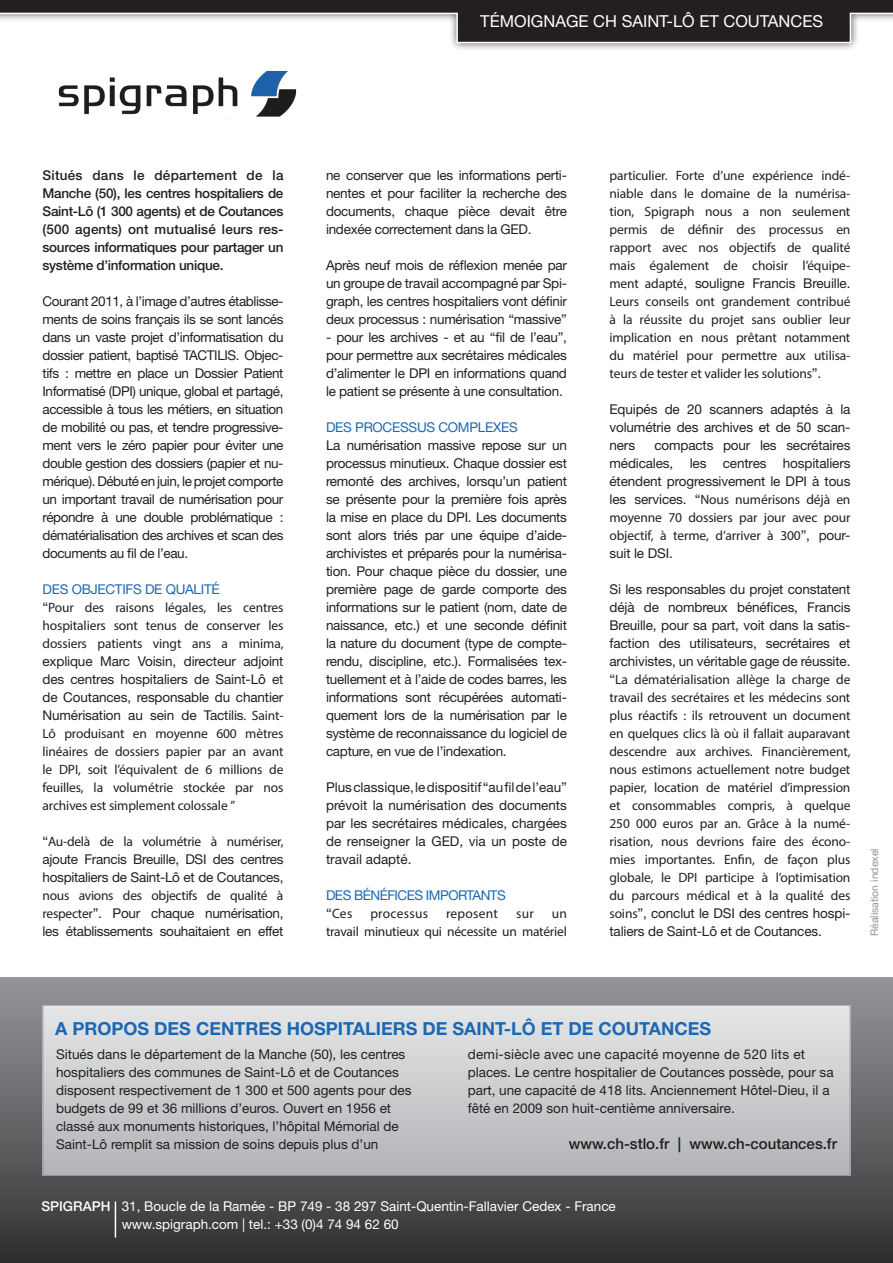
<style>
.page{position:relative;width:893px;height:1263px;background:#fff}
.page>*{position:absolute;margin:0;border:0;box-sizing:border-box;transform-origin:0 0}
.t1{font:700 18px "Helvetica Neue LT Std";color:#1b68b4}
.t2{font:16.5px "Helvetica Neue LT Std";color:#fff}
.t3{font:500 15px "Helvetica Neue LT Std";color:#231f20}
.t4{font:13.5px/18px "Helvetica Neue LT Std";color:#231f20;text-align:justify}
.t5{font:13.5px/18px "Myriad Pro";letter-spacing:-.01em;color:#231f20;text-align:justify}
.t6{font:500 13.5px/18px "Helvetica Neue LT Std";letter-spacing:-.02em;color:#231f20;text-align:justify}
.t7{font:13.5px/18px "Helvetica Neue LT Std";color:#fff}
.t8{font:13.5px "Helvetica Neue LT Std";letter-spacing:-.02em;color:#1b68b4}
.t9{font:13.5px "Helvetica Neue LT Std";letter-spacing:-.04em;color:#1b68b4}
.t10{font:13.5px "Myriad Pro";letter-spacing:.02em;color:#231f20}
.t11{font:10.5px "Helvetica Neue LT Std";color:#939598}
.s1{font-family:"Helvetica Neue LT Std"}
.s2{font-family:"Myriad Pro"}
.s3{font-weight:500}
</style>
<div class="page">
<div style="left:0;top:977px;width:893px;height:286px;background:linear-gradient(to bottom,#989b9e,#333233)"></div>
<div style="left:43px;top:1005px;width:807px;height:170px;background:linear-gradient(to bottom,#e6e7e8,#b3b4b7)"></div>
<div style="left:43px;top:1005px;width:807px;height:171px;border:1px solid #939598"></div>
<hr style="left:115px;top:1201px;width:1px;height:36px;background:#fff">
<div style="left:0;top:0;width:893px;height:51px;background:#231f20;opacity:.75"></div>
<svg style="left:0;top:0;width:893px;height:44px"></svg>
<img style="left:58px;top:70px;width:239px;height:47px">
<p class="t2" style="left:480px;top:11px;width:344px">TÉMOIGNAGE CH SAINT-LÔ ET COUTANCES</p>
<p class="t6" style="left:43px;top:166px;width:242px">Situés dans le département de la Manche (50), les centres hospitaliers de Saint-Lô (1 300 agents) et de Coutances (500 agents) ont mutualisé leurs res&shy;sources informatiques pour partager un système d’information unique.</p>
<p class="t4" style="left:43px;top:292px;width:242px">Courant 2011, à l’image d’autres établisse&shy;ments de soins français ils se sont lancés dans un vaste projet d’informatisation du dossier patient, baptisé TACTILIS. Objec&shy;tifs : mettre en place un Dossier Patient Informatisé (DPI) unique, global et partagé, accessible à tous les métiers, en situation de mobilité ou pas, et tendre progressive&shy;ment vers le zéro papier pour éviter une double gestion des dossiers (papier et nu&shy;mérique). Débuté en juin, le projet comporte un important travail de numérisation pour répondre à une double problématique : dématérialisation des archives et scan des documents au fil de l’eau.</p>
<p class="t8" style="left:43px;top:581px;width:179px">DES OBJECTIFS DE QUALITÉ</p>
<p class="t5" style="left:43px;top:598px;width:242px"><span class="s1">“</span>Pour des raisons légales, les centres hospitaliers sont tenus de conserver les dossiers patients vingt ans a minima, <span class="s1">explique Marc Voisin, directeur adjoint des centres hospitaliers de Saint-Lô et de Coutances, responsable du chantier Numérisation au sein de Tactilis</span>. Saint-Lô produisant en moyenne 600 mètres linéaires de dossiers papier par an avant le DPI, soit l’équivalent de 6 millions de feuilles, la volumétrie stockée par nos archives est simplement colossale ”</p>
<p class="t4" style="left:43px;top:832px;width:242px">“<span class="s2">Au-delà de la volumétrie à numériser, </span>ajoute Francis Breuille, DSI des centres hospitaliers de Saint-Lô et de Coutances, <span class="s2">nous avions des objectifs de qualité à respecter</span>”. Pour chaque numérisation, les établissements souhaitaient en effet</p>
<p class="t4" style="left:326px;top:166px;width:242px">ne conserver que les informations perti&shy;nentes et pour faciliter la recherche des documents, chaque pièce devait être indexée correctement dans la GED.</p>
<p class="t4" style="left:326px;top:256px;width:242px">Après neuf mois de réflexion menée par un groupe de travail accompagné par Spi&shy;graph, les centres hospitaliers vont définir deux processus : numérisation “massive”</p>
<p class="t4" style="left:326px;top:328px;width:242px">- pour les archives - et au “fil de l’eau”, pour permettre aux secrétaires médicales d’alimenter le DPI en informations quand le patient se présente à une consultation.</p>
<p class="t8" style="left:326px;top:419px;width:193px">DES PROCESSUS COMPLEXES</p>
<p class="t4" style="left:326px;top:436px;width:242px">La numérisation massive repose sur un processus minutieux. Chaque dossier est remonté des archives, lorsqu’un patient se présente pour la première fois après la mise en place du DPI. Les documents sont alors triés par une équipe d’aide&shy;archivistes et préparés pour la numérisa&shy;tion. Pour chaque pièce du dossier, une première page de garde comporte des informations sur le patient (nom, date de naissance, etc.) et une seconde définit la nature du document (type de compte&shy;rendu, discipline, etc.). Formalisées tex&shy;tuellement et à l’aide de codes barres, les informations sont récupérées automati&shy;quement lors de la numérisation par le système de reconnaissance du logiciel de capture, en vue de l’indexation.</p>
<p class="t4" style="left:326px;top:778px;width:242px">Plus classique, le dispositif “au fil de l’eau” prévoit la numérisation des documents par les secrétaires médicales, chargées de renseigner la GED, via un poste de travail adapté.</p>
<p class="t9" style="left:326px;top:887px;width:181px">DES BÉNÉFICES IMPORTANTS</p>
<p class="t5" style="left:326px;top:904px;width:28px"><span class="s1">“</span>Ces</p>
<p class="t10" style="left:370px;top:905px;width:59px">processus</p>
<p class="t10" style="left:446px;top:905px;width:54px">reposent</p>
<p class="t5" style="left:516px;top:904px;width:19px">sur</p>
<p class="t5" style="left:326px;top:904px;width:242px;text-align:right">un<br>travail minutieux qui nécessite un matériel</p>
<p class="t5" style="left:609px;top:166px;width:242px">particulier. Forte d’une expérience indé&shy;niable dans le domaine de la numérisa&shy;tion, Spigraph nous a non seulement permis de définir des processus en rapport avec nos objectifs de qualité mais également de choisir l’équipe&shy;ment adapté<span class="s1">, souligne Francis Breuille.<br></span>Leurs conseils ont grandement contribué à la réussite du projet sans oublier leur implication en nous prêtant notamment du matériel pour permettre aux utilisa&shy;teurs de tester et valider les solutions<span class="s1">”.</span></p>
<p class="t4" style="left:609px;top:400px;width:242px">Equipés de 20 scanners adaptés à la volumétrie des archives et de 50 scan&shy;ners</p>
<p class="t4" style="left:609px;top:436px;width:242px;text-indent:45px">compacts pour les secrétaires médicales, les centres hospitaliers étendent progressivement le DPI à tous les services. “<span class="s2">Nous numérisons déjà en moyenne 70 dossiers par jour avec pour objectif, à terme, d’arriver à 300</span>”, pour&shy;suit le DSI.</p>
<p class="t5" style="left:609px;top:580px;width:242px"><span class="s1">Si les responsables du projet constatent déjà de nombreux bénéfices, Francis Breuille, pour sa part, voit dans la satis&shy;faction des utilisateurs, secrétaires et archivistes, un véritable gage de réussite. “</span>La dématérialisation allège la charge de travail des secrétaires et les médecins sont plus réactifs : ils retrouvent un document en quelques clics là où il fallait auparavant descendre aux archives. Financièrement, nous estimons actuellement notre budget papier, location de matériel d’impression et consommables compris, à quelque 250 000 euros par an. Grâce à la numé&shy;risation, nous devrions faire des écono&shy;mies importantes. Enfin, de façon plus globale, le DPI participe à l’optimisation du parcours médical et à la qualité des soins<span class="s1">”, conclut le DSI des centres hospi&shy;taliers de Saint-Lô et de Coutances.</span></p>
<p class="t11" style="left:868px;top:936px;width:89px;rotate:-90deg">Réalisation indexel</p>
<p class="t1" style="left:55px;top:1017px;width:657px">A PROPOS DES CENTRES HOSPITALIERS DE SAINT-LÔ ET DE COUTANCES</p>
<p class="t4" style="left:56px;top:1044px;width:357px;text-align:left">Situés dans le département de la Manche (50), les centres hospitaliers des communes de Saint-Lô et de Coutances disposent respectivement de 1 300 et 500 agents pour des budgets de 99 et 36 millions d’euros. Ouvert en 1956 et classé aux monuments historiques, l’hôpital Mémorial de Saint-Lô remplit sa mission de soins depuis plus d’un</p>
<p class="t4" style="left:468px;top:1044px;width:367px;text-align:left">demi-siècle avec une capacité moyenne de 520 lits et places. Le centre hospitalier de Coutances possède, pour sa part, une capacité de 418 lits. Anciennement Hôtel-Dieu, il a fêté en 2009 son huit-centième anniversaire.</p>
<p class="t3" style="left:569px;top:1134px;width:270px">www.ch-stlo.fr | www.ch-coutances.fr</p>
<p class="t7" style="left:122px;top:1197px;width:496px;text-indent:-80px"><span class="s3">SPIGRAPH</span> 31, Boucle de la Ramée - BP 749 - 38 297 Saint-Quentin-Fallavier Cedex - France www.spigraph.com | tel.: +33 (0)4 74 94 62 60</p>
</div>
